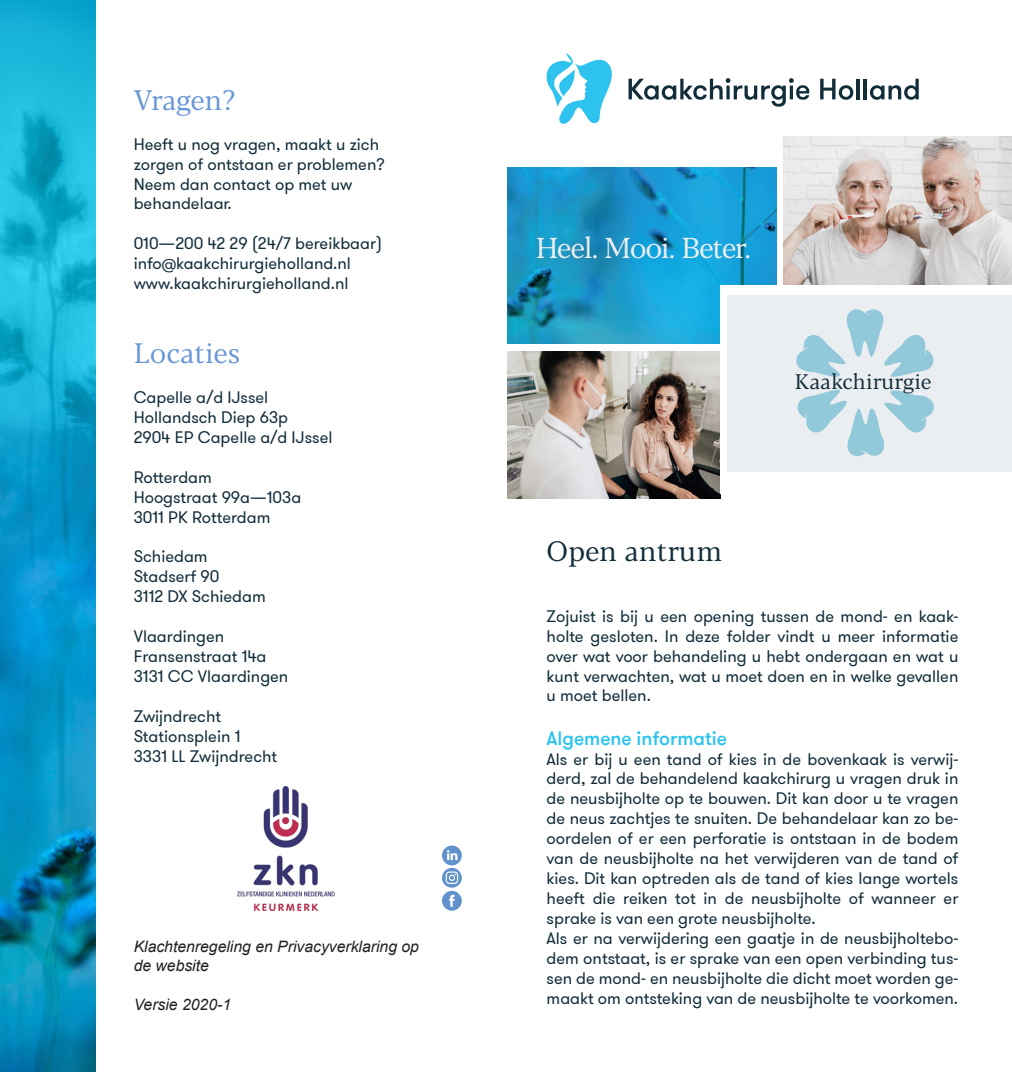
<style>
.page{position:relative;width:1012px;height:1072px;background:#fff}
.page>*{position:absolute;margin:0;border:0;box-sizing:border-box;transform-origin:0 0}
.t1{font:28.7px "Blacker Text";letter-spacing:-.055em;color:#eceeef}
.Kop_1_paarsblauw{font:28px "Blacker Text";color:#6897d6}
.Kop_1{font:28px "Blacker Text";color:#132d3b}
.tekst_afbeeldingen{font:21px "Blacker Text";color:#132d3b}
.Tekst_kop{font:500 19.25px "GT Walsheim Pro";color:#2ac3ef}
.tekst{font:16.62px/19.9px "GT Walsheim Pro";color:#132d3b;text-align:justify}
.tekst_versie_folder{font:italic 15.75px/18.9px "Arial";color:#231f20}
</style>
<div class="page">
<img style="left:0;top:1px;width:95px;height:1070px">
<img style="left:784px;top:136px;width:228px;height:149px">
<img style="left:507px;top:351px;width:213px;height:147px">
<img style="left:507px;top:167px;width:269px;height:177px">
<div style="left:720px;top:285px;width:292px;height:209px;background:#fff"></div>
<svg style="left:547px;top:53px;width:65px;height:70px"></svg>
<svg style="left:629px;top:78px;width:180px;height:29px"></svg>
<svg style="left:820px;top:79px;width:33px;height:21px"></svg>
<hr style="left:856px;top:79px;width:4px;height:20px;background:#122d3a">
<hr style="left:864px;top:79px;width:3px;height:20px;background:#122d3a">
<svg style="left:870px;top:79px;width:49px;height:21px"></svg>
<div style="left:728px;top:295px;width:284px;height:176px;background:#ebeef0"></div>
<svg style="left:797px;top:389px;width:137px;height:68px"></svg>
<svg style="left:796px;top:309px;width:138px;height:68px"></svg>
<img style="left:237px;top:786px;width:98px;height:124px">
<div style="left:442px;top:890px;width:20px;height:20px;background:#6192cc;border-radius:50%"></div>
<svg style="left:449px;top:894px;width:6px;height:12px"></svg>
<svg style="left:442px;top:867px;width:20px;height:20px"></svg>
<svg style="left:442px;top:845px;width:20px;height:20px"></svg>
<svg style="left:447px;top:850px;width:10px;height:10px"></svg>
<p class="Kop_1_paarsblauw" style="left:134px;top:83px;width:103px">Vragen?</p>
<p class="tekst" style="left:134px;top:134px;width:247px">Heeft u nog vragen, maakt u zich</p>
<p class="tekst" style="left:134px;top:154px;width:253px">zorgen of ontstaan er problemen?</p>
<p class="tekst" style="left:134px;top:174px;width:220px">Neem dan contact op met uw</p>
<p class="tekst" style="left:134px;top:194px;width:100px">behandelaar.</p>
<p class="tekst" style="left:134px;top:234px;width:250px">010—200 42 29 (24/7 bereikbaar)</p>
<p class="tekst" style="left:134px;top:254px;width:219px">info@kaakchirurgieholland.nl</p>
<p class="tekst" style="left:134px;top:274px;width:216px">www.kaakchirurgieholland.nl</p>
<p class="Kop_1_paarsblauw" style="left:134px;top:336px;width:108px">Locaties</p>
<p class="tekst" style="left:134px;top:387px;width:136px">Capelle a/d IJssel</p>
<p class="tekst" style="left:134px;top:407px;width:156px">Hollandsch Diep 63p</p>
<p class="tekst" style="left:134px;top:427px;width:200px">2904 EP Capelle a/d IJssel</p>
<p class="tekst" style="left:134px;top:467px;width:80px">Rotterdam</p>
<p class="tekst" style="left:134px;top:487px;width:169px">Hoogstraat 99a—103a</p>
<p class="tekst" style="left:134px;top:507px;width:138px">3011 PK Rotterdam</p>
<p class="tekst" style="left:134px;top:547px;width:75px">Schiedam</p>
<p class="tekst" style="left:134px;top:567px;width:87px">Stadserf 90</p>
<p class="tekst" style="left:134px;top:587px;width:134px">3112 DX Schiedam</p>
<p class="tekst" style="left:134px;top:627px;width:92px">Vlaardingen</p>
<p class="tekst" style="left:134px;top:647px;width:134px">Fransenstraat 14a</p>
<p class="tekst" style="left:134px;top:667px;width:156px">3131 CC Vlaardingen</p>
<p class="tekst" style="left:134px;top:706px;width:89px">Zwijndrecht</p>
<p class="tekst" style="left:134px;top:726px;width:108px">Stationsplein 1</p>
<p class="tekst" style="left:134px;top:746px;width:145px">3331 LL Zwijndrecht</p>
<p class="tekst_versie_folder" style="left:134px;top:937px;width:287px">Klachtenregeling en Privacyverklaring op de website</p>
<p class="tekst_versie_folder" style="left:134px;top:995px;width:99px">Versie 2020-1</p>
<p class="t1" style="left:536px;top:230px;width:217px">Heel. Mooi. Beter.</p>
<p class="tekst_afbeeldingen" style="left:795px;top:369px;width:138px">Kaakchirurgie</p>
<p class="Kop_1" style="left:547px;top:534px;width:177px">Open antrum</p>
<p class="tekst" style="left:547px;top:606px;width:413px">Zojuist is bij u een opening tussen de mond- en kaak&shy;holte gesloten. In deze folder vindt u meer informatie over wat voor behandeling u hebt ondergaan en wat u kunt verwachten, wat u moet doen en in welke gevallen u moet bellen.</p>
<p class="Tekst_kop" style="left:547px;top:725px;width:182px">Algemene informatie</p>
<p class="tekst" style="left:547px;top:749px;width:413px">Als er bij u een tand of kies in de bovenkaak is verwij&shy;derd, zal de behandelend kaakchirurg u vragen druk in de neusbijholte op te bouwen. Dit kan door u te vragen de neus zachtjes te snuiten. De behandelaar kan zo be&shy;oordelen of er een perforatie is ontstaan in de bodem van de neusbijholte na het verwijderen van de tand of kies. Dit kan optreden als de tand of kies lange wortels heeft die reiken tot in de neusbijholte of wanneer er sprake is van een grote neusbijholte.</p>
<p class="tekst" style="left:547px;top:928px;width:413px">Als er na verwijdering een gaatje in de neusbijholtebo&shy;dem ontstaat, is er sprake van een open verbinding tus&shy;sen de mond- en neusbijholte die dicht moet worden ge&shy;maakt om ontsteking van de neusbijholte te voorkomen.</p>
</div>
